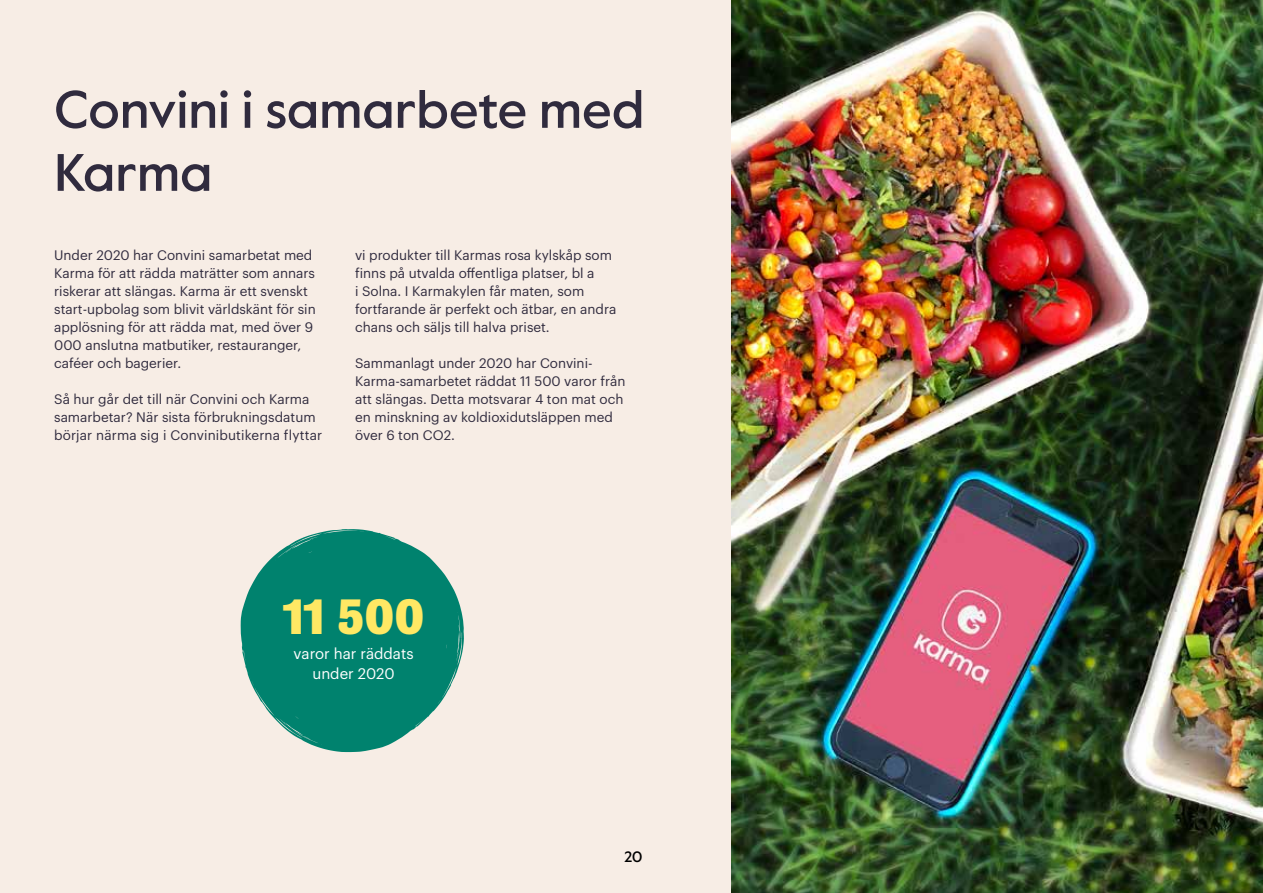
<style>
.page{position:relative;width:1263px;height:893px;background:#f7ede5}
.page>*{position:absolute;margin:0;border:0;box-sizing:border-box;transform-origin:0 0}
.t1{font:500 52.5px/63px "Value Sans Pro";color:#302b3e}
.t2{font:700 45px "Bureau Grot";color:#ffe864}
.t3{font:15px/19.5px "Graphik";color:#fff;text-align:center}
.t4{font:500 15px "Value Sans Pro";color:#000}
.t5{font:13.5px/18px "Graphik";color:#302b3e}
</style>
<div class="page">
<img style="left:731px;top:0;width:532px;height:893px">
<svg style="left:241px;top:529px;width:223px;height:223px;fill:#00826e"></svg>
<h1 class="t1" style="left:54px;top:80px;width:592px">Convini i samarbete med<br>Karma</h1>
<p class="t5" style="left:54px;top:245px;width:263px">Under 2020 har Convini samarbetat med Karma för att rädda maträtter som annars riskerar att slängas. Karma är ett svenskt start-upbolag som blivit världskänt för sin applösning för att rädda mat, med över 9<br>000 anslutna matbutiker, restauranger, caféer och bagerier.</p>
<p class="t5" style="left:54px;top:389px;width:269px">Så hur går det till när Convini och Karma samarbetar? När sista förbrukningsdatum börjar närma sig i Convinibutikerna flyttar</p>
<p class="t5" style="left:355px;top:245px;width:263px">vi produkter till Karmas rosa kylskåp som finns på utvalda offentliga platser, bl a<br>i Solna. I Karmakylen får maten, som fortfarande är perfekt och ätbar, en andra chans och säljs till halva priset.</p>
<p class="t5" style="left:355px;top:353px;width:272px">Sammanlagt under 2020 har Convini-Karma-samarbetet räddat 11 500 varor från att slängas. Detta motsvarar 4 ton mat och en minskning av koldioxidutsläppen med över 6 ton CO2.</p>
<h2 class="t2" style="left:283px;top:589px;width:143px">11 500</h2>
<p class="t3" style="left:294px;top:643px;width:121px">varor har räddats under 2020</p>
<p class="t4" style="left:624px;top:848px;width:20px">20</p>
</div>
